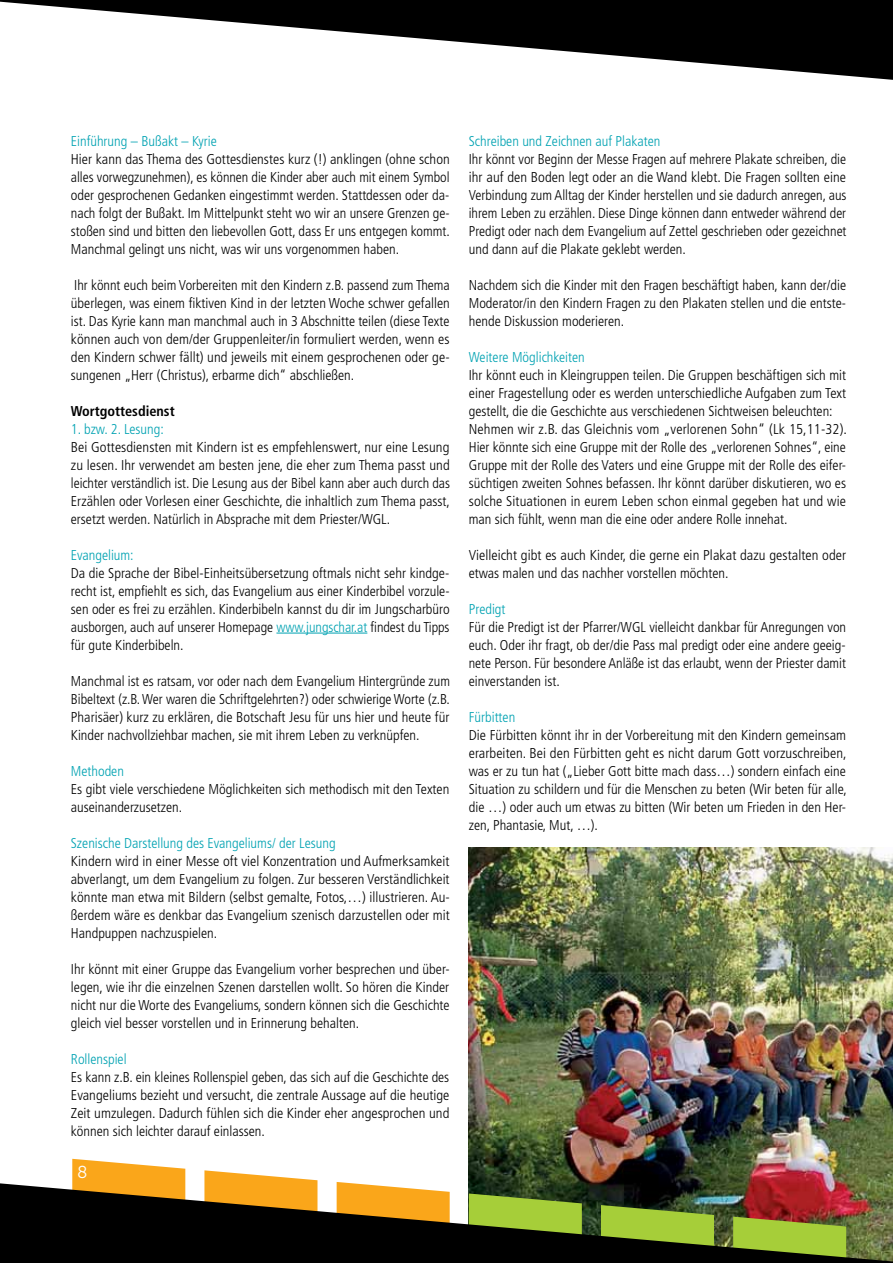
<style>
.page{position:relative;width:893px;height:1263px;background:#fff}
.page>*{position:absolute;margin:0;border:0;box-sizing:border-box;transform-origin:0 0}
.t1{font:17.25px "Museo 300";color:#fff}
.t2{font:300 condensed 14.25px/18px "Frutiger";color:#000;text-align:justify}
.t3{font:300 condensed 14.25px "Frutiger";color:#00a2b2}
.t4{font:700 condensed 14.25px "Frutiger";color:#000}
.s1{color:#00a2b2}
</style>
<div class="page">
<img style="left:469px;top:848px;width:424px;height:335px">
<svg style="left:72px;top:1159px;width:113px;height:24px"></svg>
<svg style="left:204px;top:1170px;width:113px;height:13px"></svg>
<hr style="left:276px;top:633px;width:91px;height:1px;background:#00a2b2">
<svg style="left:0;top:1183px;width:893px;height:80px;background:#4d451c"></svg>
<svg style="left:0;top:0;width:893px;height:80px;fill:#000"></svg>
<p class="t3" style="left:71px;top:133px;width:147px">Einführung – Bußakt – Kyrie</p>
<p class="t2" style="left:71px;top:150px;width:380px">Hier kann das Thema des Gottesdienstes kurz (!) anklingen (ohne schon alles vorwegzunehmen), es können die Kinder aber auch mit einem Symbol oder gesprochenen Gedanken eingestimmt werden. Stattdessen oder da&shy;nach folgt der Bußakt. Im Mittelpunkt steht wo wir an unsere Grenzen ge&shy;stoßen sind und bitten den liebevollen Gott, dass Er uns entgegen kommt.<br>Manchmal gelingt uns nicht, was wir uns vorgenommen haben.</p>
<p class="t2" style="left:71px;top:276px;width:380px">Ihr könnt euch beim Vorbereiten mit den Kindern z.B. passend zum Thema überlegen, was einem fiktiven Kind in der letzten Woche schwer gefallen ist. Das Kyrie kann man manchmal auch in 3 Abschnitte teilen (diese Texte können auch von dem/der Gruppenleiter/in formuliert werden, wenn es den Kindern schwer fällt) und jeweils mit einem gesprochenen oder ge&shy;sungenen „Herr (Christus), erbarme dich“ abschließen.</p>
<p class="t4" style="left:71px;top:402px;width:105px">Wortgottesdienst</p>
<p class="t3" style="left:71px;top:421px;width:94px">1. bzw. 2. Lesung:</p>
<p class="t2" style="left:71px;top:438px;width:381px">Bei Gottesdiensten mit Kindern ist es empfehlenswert, nur eine Lesung zu lesen. Ihr verwendet am besten jene, die eher zum Thema passt und leichter verständlich ist. Die Lesung aus der Bibel kann aber auch durch das Erzählen oder Vorlesen einer Geschichte, die inhaltlich zum Thema passt, ersetzt werden. Natürlich in Absprache mit dem Priester/WGL.</p>
<p class="t3" style="left:71px;top:547px;width:64px">Evangelium:</p>
<p class="t2" style="left:71px;top:564px;width:380px">Da die Sprache der Bibel-Einheitsübersetzung oftmals nicht sehr kindge&shy;recht ist, empfiehlt es sich, das Evangelium aus einer Kinderbibel vorzule&shy;sen oder es frei zu erzählen. Kinderbibeln kannst du dir im Jungscharbüro ausborgen, auch auf unserer Homepage <span class="s1">www.jungschar.at</span> findest du Tipps für gute Kinderbibeln.</p>
<p class="t2" style="left:71px;top:672px;width:381px">Manchmal ist es ratsam, vor oder nach dem Evangelium Hintergründe zum Bibeltext (z.B. Wer waren die Schriftgelehrten?) oder schwierige Worte (z.B.<br>Pharisäer) kurz zu erklären, die Botschaft Jesu für uns hier und heute für Kinder nachvollziehbar machen, sie mit ihrem Leben zu verknüpfen.</p>
<p class="t3" style="left:71px;top:763px;width:55px">Methoden</p>
<p class="t2" style="left:71px;top:780px;width:380px">Es gibt viele verschiedene Möglichkeiten sich methodisch mit den Texten auseinanderzusetzen.</p>
<p class="t3" style="left:71px;top:835px;width:266px">Szenische Darstellung des Evangeliums/ der Lesung</p>
<p class="t2" style="left:71px;top:852px;width:380px">Kindern wird in einer Messe oft viel Konzentration und Aufmerksamkeit abverlangt, um dem Evangelium zu folgen. Zur besseren Verständlichkeit könnte man etwa mit Bildern (selbst gemalte, Fotos,…) illustrieren. Au&shy;ßerdem wäre es denkbar das Evangelium szenisch darzustellen oder mit Handpuppen nachzuspielen.</p>
<p class="t2" style="left:71px;top:960px;width:380px">Ihr könnt mit einer Gruppe das Evangelium vorher besprechen und über&shy;legen, wie ihr die einzelnen Szenen darstellen wollt. So hören die Kinder nicht nur die Worte des Evangeliums, sondern können sich die Geschichte gleich viel besser vorstellen und in Erinnerung behalten.</p>
<p class="t3" style="left:71px;top:1051px;width:57px">Rollenspiel</p>
<p class="t2" style="left:71px;top:1068px;width:380px">Es kann z.B. ein kleines Rollenspiel geben, das sich auf die Geschichte des Evangeliums bezieht und versucht, die zentrale Aussage auf die heutige Zeit umzulegen. Dadurch fühlen sich die Kinder eher angesprochen und können sich leichter darauf einlassen.</p>
<p class="t1" style="left:78px;top:1162px;width:11px">8</p>
<p class="t3" style="left:469px;top:133px;width:193px">Schreiben und Zeichnen auf Plakaten</p>
<p class="t2" style="left:469px;top:150px;width:379px">Ihr könnt vor Beginn der Messe Fragen auf mehrere Plakate schreiben, die ihr auf den Boden legt oder an die Wand klebt. Die Fragen sollten eine Verbindung zum Alltag der Kinder herstellen und sie dadurch anregen, aus ihrem Leben zu erzählen. Diese Dinge können dann entweder während der Predigt oder nach dem Evangelium auf Zettel geschrieben oder gezeichnet und dann auf die Plakate geklebt werden.</p>
<p class="t2" style="left:469px;top:276px;width:379px">Nachdem sich die Kinder mit den Fragen beschäftigt haben, kann der/die Moderator/in den Kindern Fragen zu den Plakaten stellen und die entste&shy;hende Diskussion moderieren.</p>
<p class="t3" style="left:469px;top:349px;width:117px">Weitere Möglichkeiten</p>
<p class="t2" style="left:469px;top:366px;width:380px;text-align:left">Ihr könnt euch in Kleingruppen teilen. Die Gruppen beschäftigen sich mit einer Fragestellung oder es werden unterschiedliche Aufgaben zum Text gestellt, die die Geschichte aus verschiedenen Sichtweisen beleuchten:<br>Nehmen wir z.B. das Gleichnis vom „verlorenen Sohn“ (Lk 15,11-32).<br>Hier könnte sich eine Gruppe mit der Rolle des „verlorenen Sohnes“, eine Gruppe mit der Rolle des Vaters und eine Gruppe mit der Rolle des eifer&shy;süchtigen zweiten Sohnes befassen. Ihr könnt darüber diskutieren, wo es solche Situationen in eurem Leben schon einmal gegeben hat und wie man sich fühlt, wenn man die eine oder andere Rolle innehat.</p>
<p class="t2" style="left:469px;top:546px;width:379px">Vielleicht gibt es auch Kinder, die gerne ein Plakat dazu gestalten oder etwas malen und das nachher vorstellen möchten.</p>
<p class="t3" style="left:469px;top:601px;width:38px">Predigt</p>
<p class="t2" style="left:469px;top:618px;width:379px">Für die Predigt ist der Pfarrer/WGL vielleicht dankbar für Anregungen von euch. Oder ihr fragt, ob der/die Pass mal predigt oder eine andere geeig&shy;nete Person. Für besondere Anläße ist das erlaubt, wenn der Priester damit einverstanden ist.</p>
<p class="t3" style="left:469px;top:709px;width:48px">Fürbitten</p>
<p class="t2" style="left:469px;top:726px;width:379px">Die Fürbitten könnt ihr in der Vorbereitung mit den Kindern gemeinsam erarbeiten. Bei den Fürbitten geht es nicht darum Gott vorzuschreiben, was er zu tun hat („Lieber Gott bitte mach dass…) sondern einfach eine Situation zu schildern und für die Menschen zu beten (Wir beten für alle, die …) oder auch um etwas zu bitten (Wir beten um Frieden in den Her&shy;zen, Phantasie, Mut, …).</p>
</div>
